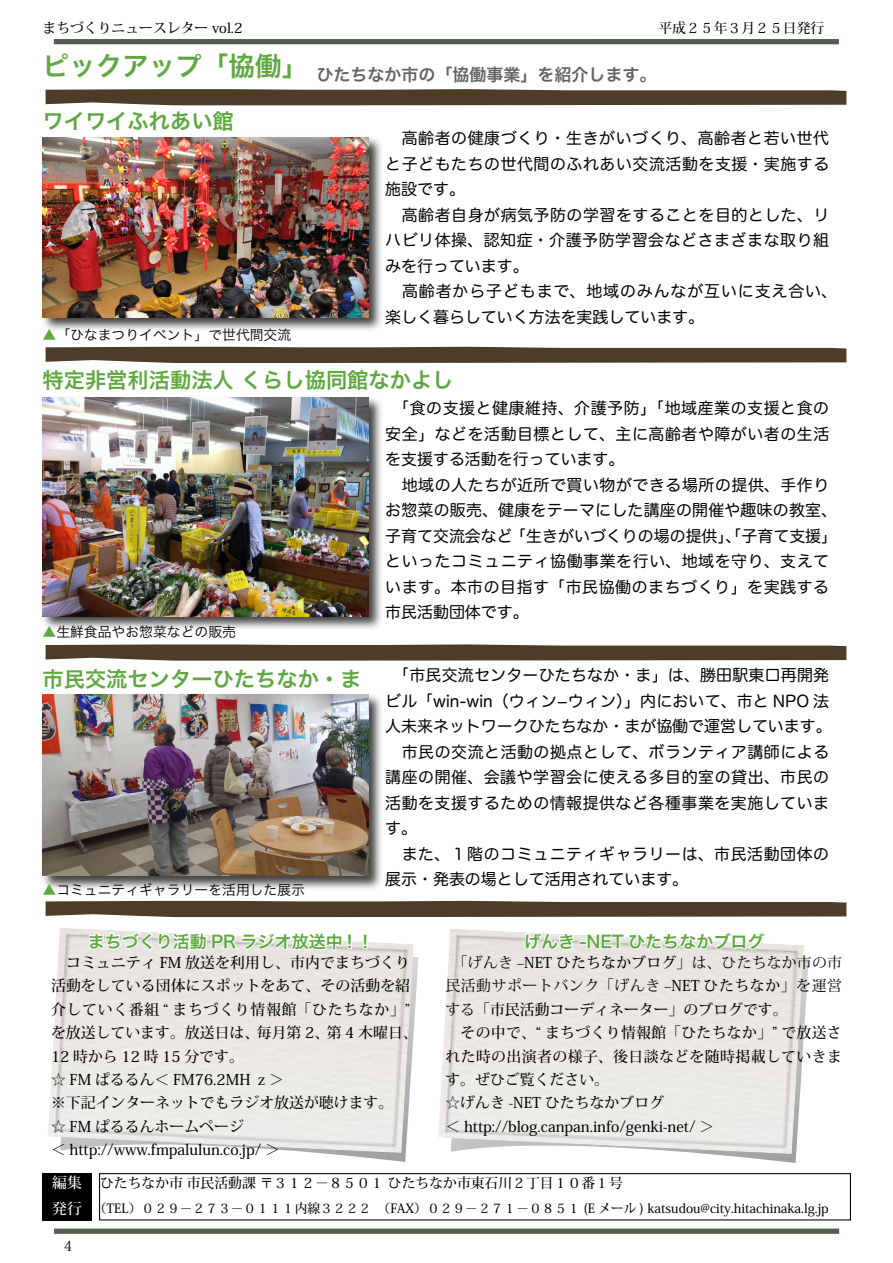
<style>
.page{position:relative;width:893px;height:1263px;background:#fff}
.page>*{position:absolute;margin:0;border:0;box-sizing:border-box;transform-origin:0 0}
.t1{font:26.55px "Hira Kaku Pro W6";color:#5fa841}
.t2{font:21.3px "Hira Kaku Pro W6";color:#5fa841}
.t3{font:16.95px "Hira Kaku Pro W6";color:#5fa841}
.t4{font:16.95px "Hira Kaku Pro W6";color:#636363}
.t5{font:15.9px/25.5px "Hira Maru Pro W4";letter-spacing:.035em;color:#000}
.t6{font:15.9px/25.5px "Hira Maru Pro W4";letter-spacing:.055em;color:#000}
.t7{font:500 14.85px/23.4px "Koz Min Pro";color:#000}
.t8{font:14.85px/23.4px "Koz Min Std";letter-spacing:.035em;color:#000}
.t9{font:500 14.85px/25.5px "Koz Min Std";color:#fff}
.t10{font:500 13.8px "Koz Min Std";color:#000}
.t11{font:13.8px "Hira Kaku Pro W3";color:#000}
.t12{font:13.8px "Koz Min Std";color:#000}
.t13{font:500 12.75px "Koz Min Std";color:#000}
.s1{color:#5fa841}
.s2{font-family:"Koz Min Pro";font-weight:500}
.s3{font-family:"Koz Min Std";font-weight:400}
</style>
<div class="page">
<div style="left:39px;top:691px;width:346px;height:201px;background:#000;opacity:.75"></div>
<img style="left:43px;top:694px;width:326px;height:182px">
<div style="left:39px;top:394px;width:346px;height:239px;background:#000;opacity:.75"></div>
<img style="left:43px;top:398px;width:326px;height:218px">
<div style="left:39px;top:134px;width:346px;height:200px;background:#000;opacity:.75"></div>
<img style="left:43px;top:137px;width:326px;height:181px">
<svg style="left:45px;top:89px;width:802px;height:17px"></svg>
<svg style="left:46px;top:89px;width:800px;height:16px;background:#584834"></svg>
<svg style="left:46px;top:347px;width:800px;height:16px;background:#574733"></svg>
<svg style="left:41px;top:644px;width:805px;height:48px"></svg>
<svg style="left:53px;top:39px;width:786px;height:6px;background:#677263"></svg>
<svg style="left:46px;top:718px;width:800px;height:516px"></svg>
<div style="left:99px;top:1173px;width:752px;height:47px;border:1px solid #000"></div>
<div style="left:43px;top:1173px;width:49px;height:47px;background:#000"></div>
<p class="t10" style="left:43px;top:19px;width:202px">まちづくりニュースレター vol.2</p>
<p class="t10" style="left:658px;top:19px;width:167px">平成２５年３月２５日発行</p>
<h1 class="t1" style="left:43px;top:42px;width:267px">ピックアップ「協働」</h1>
<h2 class="t2" style="left:43px;top:102px;width:193px">ワイワイふれあい館</h2>
<p class="t11" style="left:43px;top:322px;width:250px"><span class="s1">▲</span>「ひなまつりイベント」で世代間交流</p>
<p class="t4" style="left:316px;top:59px;width:342px">ひたちなか市の「協働事業」を紹介します。</p>
<p class="t5" style="left:385px;top:124px;width:446px;text-indent:17px">高齢者の健康づくり・生きがいづくり、高齢者と若い世代と子どもたちの世代間のふれあい交流活動を支援・実施する施設です。<br>　高齢者自身が病気予防の学習をすることを目的とした、リハビリ体操、認知症・介護予防学習会などさまざまな取り組みを行っています。</p>
<p class="t6" style="left:385px;top:278px;width:453px;text-indent:17px">高齢者から子どもまで、地域のみんなが互いに支え合い、楽しく暮らしていく方法を実践しています。</p>
<h2 class="t2" style="left:43px;top:361px;width:413px">特定非営利活動法人 くらし協同館なかよし</h2>
<p class="t11" style="left:43px;top:620px;width:195px"><span class="s1">▲</span>生鮮食品やお惣菜などの販売</p>
<h2 class="t2" style="left:43px;top:659px;width:320px">市民交流センターひたちなか・ま</h2>
<p class="t11" style="left:43px;top:878px;width:264px"><span class="s1">▲</span>コミュニティギャラリーを活用した展示</p>
<p class="t5" style="left:385px;top:395px;width:453px;text-indent:8px">「食の支援と健康維持、介護予防」「地域産業の支援と食の安全」などを活動目標として、主に高齢者や障がい者の生活を支援する活動を行っています。<br>　地域の人たちが近所で買い物ができる場所の提供、手作りお惣菜の販売、健康をテーマにした講座の開催や趣味の教室、子育て交流会など「生きがいづくりの場の提供」、「子育て支援」といったコミュニティ協働事業を行い、地域を守り、支えています。本市の目指す「市民協働のまちづくり」を実践する市民活動団体です。</p>
<p class="t5" style="left:385px;top:662px;width:448px">　「市民交流センターひたちなか・ま」は、勝田駅東口再開発ビル「win-win（ウィン-ウィン）」内において、市と NPO 法人未来ネットワークひたちなか・まが協働で運営しています。　市民の交流と活動の拠点として、ボランティア講師による講座の開催、会議や学習会に使える多目的室の貸出、市民の活動を支援するための情報提供など各種事業を実施しています。<br>　また、１階のコミュニティギャラリーは、市民活動団体の展示・発表の場として活用されています。</p>
<p class="t3" style="left:88px;top:926px;width:288px">まちづくり活動 PR ラジオ放送中 ! ！</p>
<p class="t3" style="left:524px;top:926px;width:242px">げんき -NET ひたちなかブログ</p>
<p class="t7" style="left:51px;top:950px;width:368px;text-indent:15px">コミュニティ FM 放送を利用し、市内でまちづくり活動をしている団体にスポットをあて、その活動を紹介していく番組 “ まちづくり情報館「ひたちなか」”を放送しています。放送日は、毎月第 2、第 4 木曜日、<br>12 時から 12 時 15 分です。<br>☆ FM ぱるるん＜ FM76.2MH ｚ＞<br>※下記インターネットでもラジオ放送が聴けます。<br>☆ FM ぱるるんホームページ<br>＜ http://www.fmpalulun.co.jp/ ＞</p>
<p class="t8" style="left:445px;top:951px;width:398px">　「げんき <span class="s2">‒NET ひたちなかブログ</span>」は、ひたちなか市の市民活動サポートバンク「げんき <span class="s2">‒NET ひたちなか</span>」を運営</p>
<p class="t7" style="left:445px;top:997px;width:398px"><span class="s3">する「</span>市民活動コーディネーター」のブログです。<br>　その中で、“ まちづくり情報館「ひたちなか」” で放送された時の出演者の様子、後日談などを随時掲載していきます。ぜひご覧ください。<br>☆げんき -NET ひたちなかブログ<br>＜ http://blog.canpan.info/genki-net/ ＞</p>
<p class="t9" style="left:52px;top:1170px;width:31px">編集発行</p>
<p class="t12" style="left:64px;top:1238px;width:10px">4</p>
<p class="t10" style="left:100px;top:1175px;width:524px">ひたちなか市 市民活動課 〒３１２－８５０１ ひたちなか市東石川２丁目１０番１号</p>
<p class="t13" style="left:94px;top:1200px;width:736px">（TEL）０２９－２７３－０１１１内線３２２２　（FAX）０２９－２７１－０８５１ (E メール ) katsudou@city.hitachinaka.lg.jp</p>
</div>
